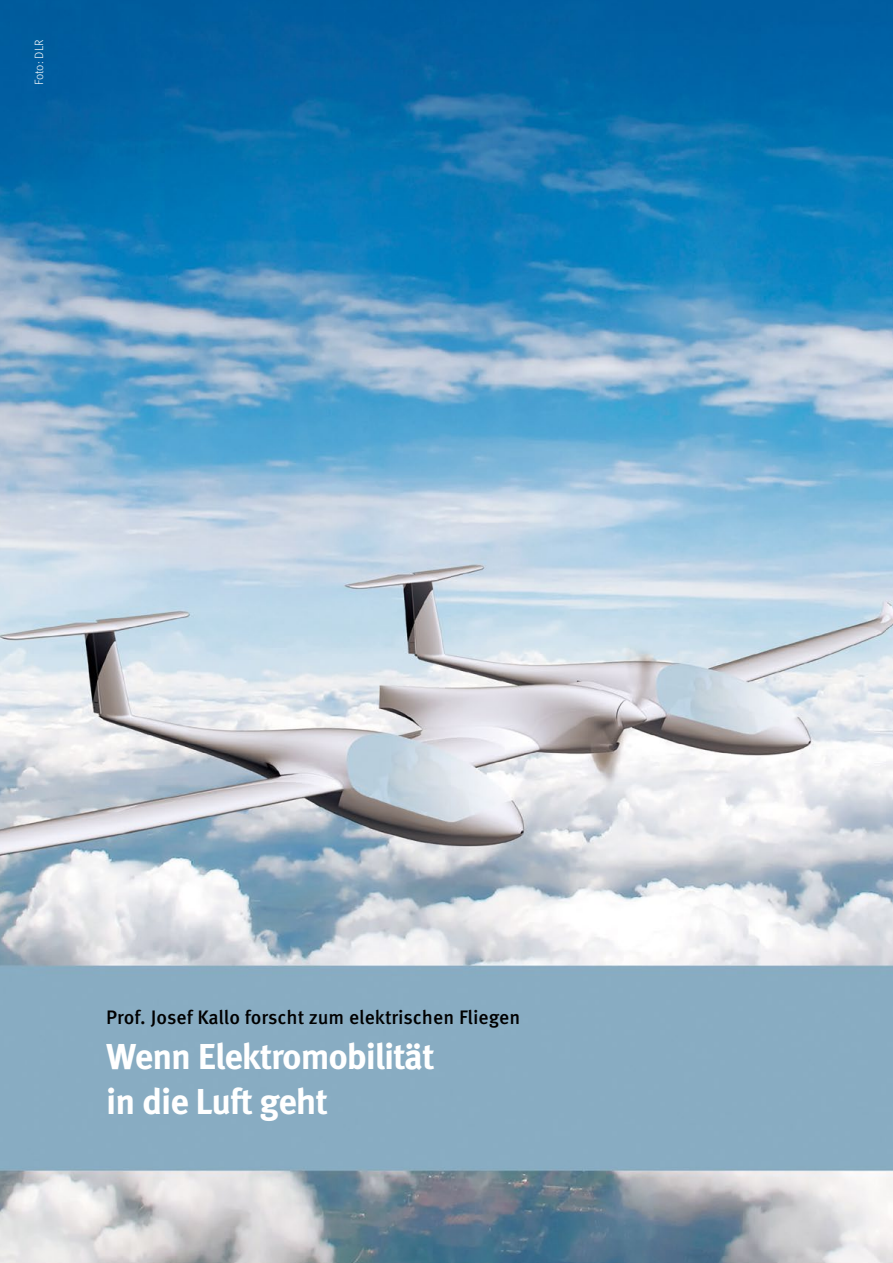
<style>
.page{position:relative;width:893px;height:1263px;background:#fff}
.page>*{position:absolute;margin:0;border:0;box-sizing:border-box;transform-origin:0 0}
.t1{font:700 36px/45px "Meta OT";letter-spacing:-.03em;color:#fff}
.t2{font:500 19.5px "Meta OT";color:#000}
.t3{font:300 12px "Meta OT";color:#fff}
</style>
<div class="page">
<img style="left:0;top:0;width:893px;height:1263px">
<p class="t3" style="left:32px;top:85px;width:47px;rotate:-90deg">Foto: DLR</p>
<p class="t2" style="left:106px;top:1005px;width:415px">Prof. Josef Kallo forscht zum elektrischen Fliegen</p>
<h1 class="t1" style="left:106px;top:1034px;width:330px">Wenn Elektromobilität in die Luft geht</h1>
</div>
